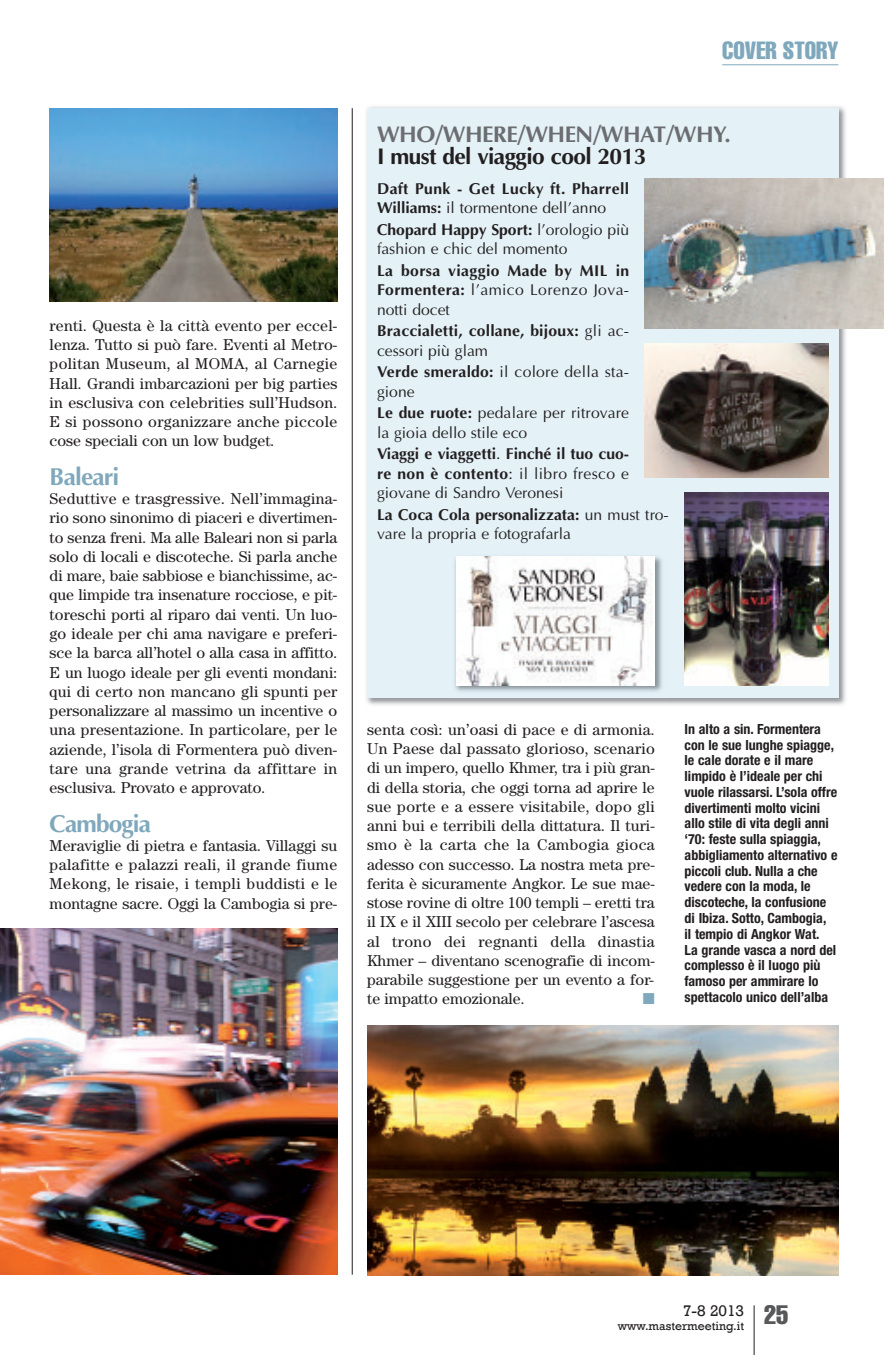
<style>
.page{position:relative;width:893px;height:1355px;background:#fff}
.page>*{position:absolute;margin:0;border:0;box-sizing:border-box;transform-origin:0 0}
.t1{font:700 24.5px "Optima";letter-spacing:-.035em;color:#7fa8bc}
.t2{font:extra-condensed 24.5px "Helvetica";color:#7fa8bc}
.t3{font:700 22.75px "Optima";letter-spacing:-.025em;color:#6c6d70}
.t4{font:700 22.75px "Optima";letter-spacing:-.025em;color:#231f20}
.t5{font:15.75px/19.2px "Century";color:#231f20;text-align:justify}
.t6{font:700 15.75px/19.2px "Optima";letter-spacing:.015em;color:#231f20}
.t7{font:15.75px/19.2px "Optima";color:#231f20}
.t8{font:15.75px "Rockwell";color:#231f20}
.t9{font:15.75px "Zapf Dingbats";color:#7fa8bc}
.t10{font:700 condensed 14px/15.8px "Helvetica Neue";color:#231f20}
.t11{font:12.25px "Rockwell";color:#231f20}
.s1{font-weight:400}
.s2{font-weight:700}
</style>
<div class="page">
<hr style="left:754px;top:1305px;width:1px;height:49px;background:#231f20">
<hr style="left:722px;top:64px;width:116px;height:1px;background:#7fa8bc">
<hr style="left:352px;top:108px;width:1px;height:1166px;background:#231f20">
<img style="left:366px;top:106px;width:485px;height:599px">
<div style="left:367px;top:108px;width:471px;height:589px;background:#e4f2f8"></div>
<img style="left:685px;top:493px;width:143px;height:192px">
<img style="left:645px;top:343px;width:183px;height:134px">
<img style="left:645px;top:179px;width:238px;height:149px">
<img style="left:450px;top:556px;width:218px;height:143px">
<img style="left:456px;top:556px;width:199px;height:129px">
<img style="left:0;top:928px;width:337px;height:346px">
<img style="left:367px;top:1025px;width:471px;height:250px">
<img style="left:50px;top:108px;width:287px;height:193px">
<p class="t5" style="left:50px;top:317px;width:289px">renti. Questa è la città evento per eccel&shy;lenza. Tutto si può fare. Eventi al Metro&shy;politan Museum, al MOMA, al Carnegie Hall. Grandi imbarcazioni per big parties in esclusiva con celebrities sull’Hudson.<br>E si possono organizzare anche piccole cose speciali con un low budget.</p>
<h1 class="t1" style="left:50px;top:462px;width:71px">Baleari</h1>
<p class="t5" style="left:50px;top:490px;width:289px">Seduttive e trasgressive. Nell’immagina&shy;rio sono sinonimo di piaceri e divertimen&shy;to senza freni. Ma alle Baleari non si parla solo di locali e discoteche. Si parla anche di mare, baie sabbiose e bianchissime, ac&shy;que limpide tra insenature rocciose, e pit&shy;toreschi porti al riparo dai venti. Un luo&shy;go ideale per chi ama navigare e preferi&shy;sce la barca all’hotel o alla casa in affitto.<br>E un luogo ideale per gli eventi mondani: qui di certo non mancano gli spunti per personalizzare al massimo un incentive o una presentazione. In particolare, per le aziende, l’isola di Formentera può diven&shy;tare una grande vetrina da affittare in esclusiva. Provato e approvato.</p>
<h1 class="t1" style="left:50px;top:808px;width:103px">Cambogia</h1>
<p class="t5" style="left:50px;top:837px;width:289px">Meraviglie di pietra e fantasia. Villaggi su palafitte e palazzi reali, il grande fiume Mekong, le risaie, i templi buddisti e le montagne sacre. Oggi la Cambogia si pre-</p>
<h1 class="t2" style="left:722px;top:42px;width:118px">COVER STORY</h1>
<h2 class="t3" style="left:377px;top:120px;width:355px">WHO/WHERE/WHEN/WHAT/WHY.</h2>
<h2 class="t4" style="left:377px;top:143px;width:271px">I must del viaggio cool 2013</h2>
<p class="t6" style="left:377px;top:179px;width:254px">Daft Punk - Get Lucky ft. Pharrell<br>Williams: <span class="s1">il tormentone dell’anno</span></p>
<p class="t7" style="left:377px;top:220px;width:254px"><span class="s2">Chopard Happy Sport:</span> l’orologio più fashion e chic del momento</p>
<p class="t6" style="left:377px;top:261px;width:254px;text-align:justify">La borsa viaggio Made by MIL in Formentera: <span class="s1">l’amico Lorenzo Jova&shy;notti docet</span></p>
<p class="t6" style="left:377px;top:321px;width:254px">Braccialetti, collane, bijoux: <span class="s1">gli ac&shy;cessori più glam</span></p>
<p class="t7" style="left:377px;top:362px;width:254px"><span class="s2">Verde smeraldo:</span> il colore della sta&shy;gione</p>
<p class="t7" style="left:377px;top:403px;width:254px"><span class="s2">Le due ruote:</span> pedalare per ritrovare la gioia dello stile eco</p>
<p class="t6" style="left:377px;top:444px;width:254px;text-align:justify">Viaggi e viaggetti<span class="s1">.</span> Finché il tuo cuo&shy;re non è contento<span class="s1">: il libro fresco e giovane di Sandro Veronesi</span></p>
<p class="t7" style="left:377px;top:504px;width:293px"><span class="s2">La Coca Cola personalizzata:</span> un must tro&shy;vare la propria e fotografarla</p>
<p class="t5" style="left:367px;top:721px;width:289px">senta così: un’oasi di pace e di armonia.<br>Un Paese dal passato glorioso, scenario di un impero, quello Khmer, tra i più gran&shy;di della storia, che oggi torna ad aprire le sue porte e a essere visitabile, dopo gli anni bui e terribili della dittatura. Il turi&shy;smo è la carta che la Cambogia gioca adesso con successo. La nostra meta pre&shy;ferita è sicuramente Angkor. Le sue mae&shy;stose rovine di oltre 100 templi – eretti tra il IX e il XIII secolo per celebrare l’ascesa al trono dei regnanti della dinastia Khmer – diventano scenografie di incom&shy;parabile suggestione per un evento a for&shy;te impatto emozionale.</p>
<p class="t9" style="left:643px;top:989px;width:13px">■</p>
<p class="t10" style="left:685px;top:722px;width:154px">In alto a sin. Formentera con le sue lunghe spiagge, le cale dorate e il mare limpido è l’ideale per chi vuole rilassarsi. L’sola offre divertimenti molto vicini allo stile di vita degli anni ‘70: feste sulla spiaggia, abbigliamento alternativo e piccoli club. Nulla a che vedere con la moda, le discoteche, la confusione di Ibiza. Sotto, Cambogia,<br>il tempio di Angkor Wat.<br>La grande vasca a nord del complesso è il luogo più famoso per ammirare lo spettacolo unico dell’alba</p>
<p class="t11" style="left:618px;top:1318px;width:172px">www.mastermeeting.it <sup>25</sup></p>
<p class="t8" style="left:683px;top:1300px;width:63px">7-8 2013</p>
</div>
